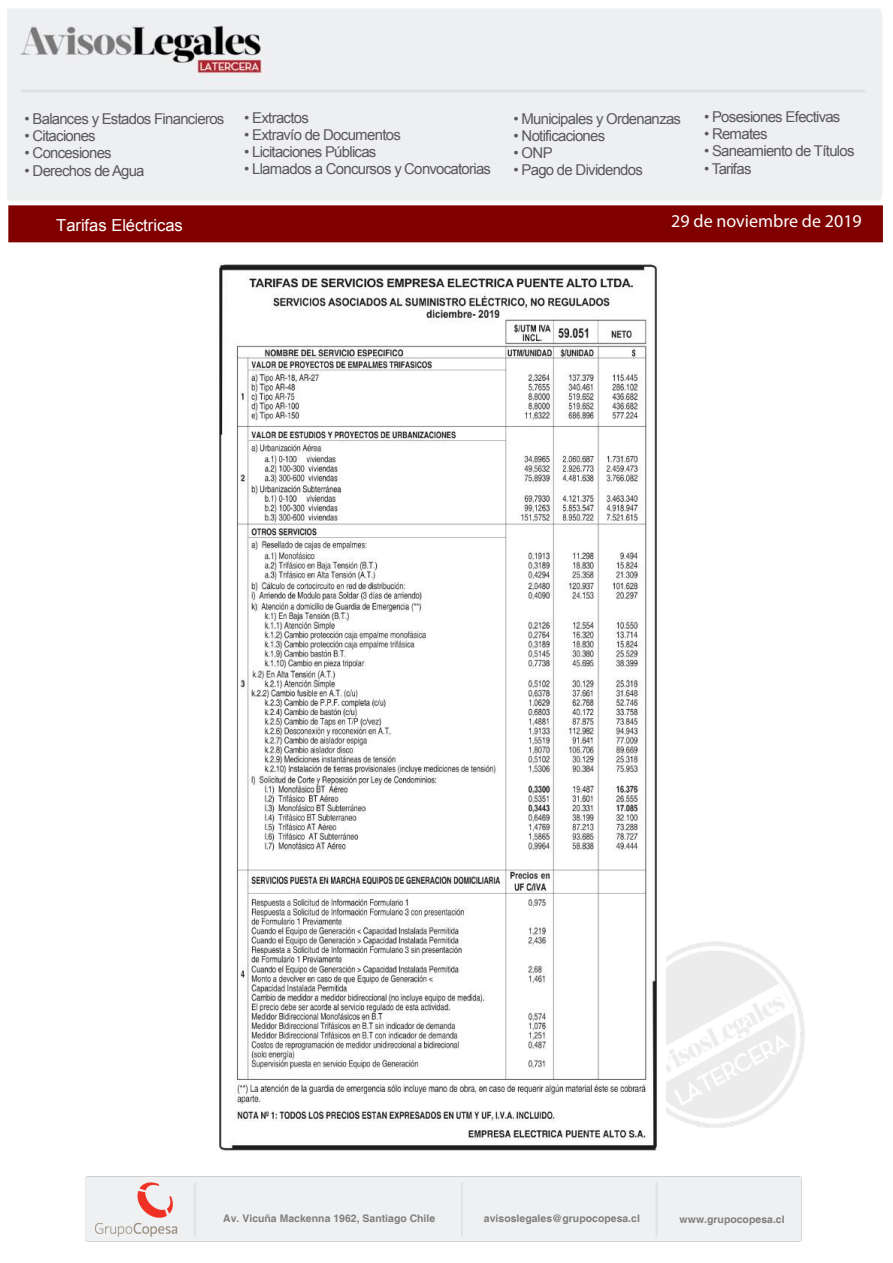
<style>
.page{position:relative;width:893px;height:1263px;background:#fff}
.page>*{position:absolute;margin:0;border:0;box-sizing:border-box;transform-origin:0 0}
.t1{font:18px "Myriad Pro";color:#fcfcfc}
.t2{font:16.5px "Arial";color:#fff}
.t3{font:15px "Arial";letter-spacing:-.05em;color:#595959}
.t4{font:15px "Helvetica";color:#fff}
.t5{font:700 10.5px "Helvetica";color:#7f7f7f}
</style>
<div class="page">
<div style="left:8px;top:8px;width:874px;height:193px;background:#eeeff3"></div>
<div style="left:85px;top:1176px;width:717px;height:66px;background:#eef0f1"></div>
<div style="left:8px;top:205px;width:875px;height:37px;background:#800000"></div>
<img style="left:219px;top:263px;width:442px;height:889px">
<p class="t3" style="left:25px;top:109px;width:201px">• Balances y Estados Financieros</p>
<p class="t3" style="left:25px;top:126px;width:73px">• Citaciones</p>
<p class="t3" style="left:25px;top:143px;width:89px">• Concesiones</p>
<p class="t3" style="left:25px;top:161px;width:121px">• Derechos de Agua</p>
<p class="t3" style="left:244px;top:108px;width:66px">• Extractos</p>
<p class="t3" style="left:244px;top:125px;width:158px">• Extravío de Documentos</p>
<p class="t3" style="left:244px;top:142px;width:134px">• Licitaciones Públicas</p>
<p class="t3" style="left:244px;top:159px;width:248px">• Llamados a Concursos y Convocatorias</p>
<p class="t3" style="left:514px;top:108px;width:169px">• Municipales y Ordenanzas</p>
<p class="t3" style="left:514px;top:126px;width:93px">• Notificaciones</p>
<p class="t3" style="left:514px;top:143px;width:40px">• ONP</p>
<p class="t3" style="left:514px;top:160px;width:131px">• Pago de Dividendos</p>
<p class="t3" style="left:704px;top:107px;width:138px">• Posesiones Efectivas</p>
<p class="t3" style="left:704px;top:124px;width:65px">• Remates</p>
<p class="t3" style="left:704px;top:141px;width:152px">• Saneamiento de Títulos</p>
<p class="t3" style="left:704px;top:159px;width:49px">• Tarifas</p>
<p class="t4" style="left:11px;top:213px;width:165px">Extravío de Documentos</p>
<p class="t2" style="left:56px;top:215px;width:128px">Tarifas Eléctricas</p>
<p class="t1" style="left:671px;top:210px;width:192px">29 de noviembre de 2019</p>
<p class="t5" style="left:223px;top:1212px;width:214px">Av. Vicuña Mackenna 1962, Santiago Chile</p>
<p class="t5" style="left:484px;top:1212px;width:157px">avisoslegales@grupocopesa.cl</p>
<p class="t5" style="left:680px;top:1213px;width:106px">www.grupocopesa.cl</p>
</div>
